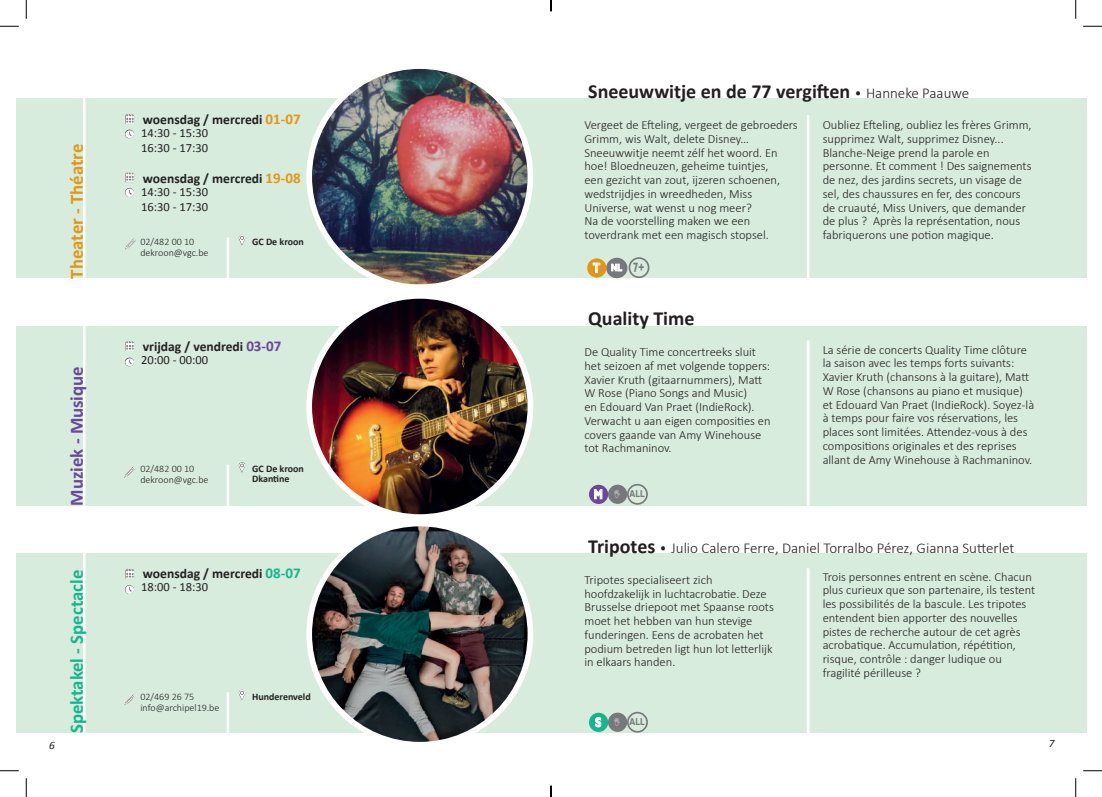
<style>
.page{position:relative;width:1102px;height:797px;background:#fff}
.page>*{position:absolute;margin:0;border:0;box-sizing:border-box;transform-origin:0 0}
.t1{font:700 20px "Calibri";color:#231f20}
.t2{font:700 18.75px "Calibri";color:#15b68d}
.t3{font:700 18.75px "Calibri";color:#e29616}
.t4{font:700 18.75px "Calibri";color:#69479c}
.t5{font:300 15px "Calibri";color:#231f20;scale:.9 1}
.t6{font:700 13.62px "Calibri";color:#231f20}
.t7{font:700 13.5px "Gill Sans";color:#fff;scale:.75 1}
.t8{font:300 12.5px/13.8px "Calibri";color:#231f20}
.t9{font:12.5px/15px "Calibri";color:#231f20}
.t10{font:italic 11.25px "Calibri";color:#231f20}
.t11{font:300 10px/11.2px "Calibri";color:#231f20}
.t12{font:700 10px/10px "Calibri";color:#231f20}
.t13{font:700 10px "Gill Sans";color:#76787b;scale:.75 1}
.t14{font:700 10px "Gill Sans";color:#fff;scale:.75 1}
.s1{font-size:15px;color:#e29616}
.s2{font-size:15px;color:#69479c}
.s3{font-weight:300;font-size:15px}
.s4{font-size:13.5px;color:#76787b}
.s5{font-weight:700;font-size:20px}
.s6{font-size:15px;color:#15b68d}
</style>
<div class="page">
<div style="left:16px;top:99px;width:1070px;height:179px;background:#d8ecdd"></div>
<img style="left:309px;top:70px;width:221px;height:213px">
<div style="left:306px;top:63px;width:227px;height:227px;border:6px solid #fff;border-radius:50%"></div>
<hr style="left:83px;top:77px;width:2px;height:206px;background:#fff">
<hr style="left:227px;top:237px;width:2px;height:62px;background:#fff">
<div style="left:16px;top:326px;width:1070px;height:179px;background:#d8ecdd"></div>
<div style="left:16px;top:553px;width:1070px;height:179px;background:#d8ecdd"></div>
<hr style="left:806px;top:115px;width:3px;height:175px;background:#fff">
<hr style="left:806px;top:340px;width:3px;height:176px;background:#fff">
<hr style="left:806px;top:568px;width:3px;height:175px;background:#fff">
<svg style="left:129px;top:238px;width:5px;height:5px"></svg>
<svg style="left:238px;top:235px;width:7px;height:11px"></svg>
<svg style="left:125px;top:172px;width:9px;height:10px"></svg>
<img style="left:309px;top:296px;width:221px;height:221px;border-radius:111px">
<div style="left:306px;top:293px;width:227px;height:227px;border:6px solid #fff;border-radius:50%"></div>
<img style="left:309px;top:523px;width:221px;height:221px;border-radius:110px">
<div style="left:306px;top:520px;width:227px;height:227px;border:6px solid #fff;border-radius:50%"></div>
<hr style="left:83px;top:304px;width:2px;height:206px;background:#fff">
<hr style="left:83px;top:531px;width:2px;height:206px;background:#fff">
<hr style="left:227px;top:464px;width:2px;height:62px;background:#fff">
<hr style="left:227px;top:692px;width:2px;height:62px;background:#fff">
<svg style="left:238px;top:462px;width:7px;height:11px"></svg>
<svg style="left:238px;top:689px;width:7px;height:11px"></svg>
<svg style="left:125px;top:341px;width:9px;height:10px"></svg>
<svg style="left:125px;top:569px;width:9px;height:9px"></svg>
<svg style="left:125px;top:114px;width:9px;height:24px"></svg>
<svg style="left:125px;top:188px;width:9px;height:9px"></svg>
<svg style="left:125px;top:357px;width:9px;height:9px"></svg>
<svg style="left:125px;top:585px;width:9px;height:9px"></svg>
<div style="left:606px;top:258px;width:20px;height:19px;background:#76787b;border-radius:50%"></div>
<div style="left:606px;top:258px;width:21px;height:20px;border:1px solid #76787b;border-radius:50%"></div>
<svg style="left:611px;top:263px;width:11px;height:8px"></svg>
<div style="left:628px;top:257px;width:21px;height:21px;border:2px solid #76787b;border-radius:50%"></div>
<div style="left:608px;top:484px;width:19px;height:20px;background:#76787b;border-radius:50%"></div>
<div style="left:608px;top:712px;width:19px;height:19px;background:#76787b;border-radius:50%"></div>
<div style="left:627px;top:484px;width:20px;height:20px;border:2px solid #76787b;border-radius:50%"></div>
<div style="left:627px;top:711px;width:20px;height:21px;border:2px solid #76787b;border-radius:50%"></div>
<svg style="left:587px;top:258px;width:19px;height:19px"></svg>
<svg style="left:592px;top:263px;width:8px;height:10px"></svg>
<svg style="left:589px;top:485px;width:19px;height:19px"></svg>
<svg style="left:594px;top:489px;width:8px;height:10px"></svg>
<svg style="left:589px;top:712px;width:19px;height:20px"></svg>
<svg style="left:595px;top:717px;width:6px;height:10px"></svg>
<svg style="left:0;top:25px;width:19px;height:2px"></svg>
<svg style="left:1083px;top:25px;width:18px;height:2px"></svg>
<svg style="left:0;top:770px;width:19px;height:1px"></svg>
<svg style="left:1083px;top:770px;width:18px;height:1px"></svg>
<svg style="left:25px;top:0;width:2px;height:19px"></svg>
<svg style="left:25px;top:778px;width:2px;height:19px"></svg>
<svg style="left:1075px;top:0;width:1px;height:19px"></svg>
<svg style="left:1075px;top:778px;width:1px;height:19px"></svg>
<svg style="left:550px;top:785px;width:1px;height:12px"></svg>
<h2 class="t3" style="left:64px;top:278px;width:136px;rotate:-90deg">Theater - Théatre</h2>
<h2 class="t4" style="left:64px;top:505px;width:141px;rotate:-90deg">Muziek - Musique</h2>
<p class="t6" style="left:143px;top:110px;width:159px">woensdag / mercredi <span class="s1">01-07</span></p>
<p class="t9" style="left:141px;top:125px;width:68px">14:30 - 15:30<br>16:30 - 17:30</p>
<p class="t9" style="left:141px;top:184px;width:68px">14:30 - 15:30<br>16:30 - 17:30</p>
<p class="t11" style="left:140px;top:236px;width:55px">02/482 00 10</p>
<p class="t12" style="left:252px;top:237px;width:53px">GC De kroon</p>
<p class="t11" style="left:140px;top:247px;width:70px">dekroon@vgc.be</p>
<p class="t6" style="left:143px;top:170px;width:159px">woensdag / mercredi <span class="s1">19-08</span></p>
<p class="t6" style="left:143px;top:337px;width:140px">vrijdag / vendredi <span class="s2">03-07</span></p>
<p class="t9" style="left:141px;top:352px;width:68px">20:00 - 00:00</p>
<p class="t11" style="left:140px;top:463px;width:70px">02/482 00 10 dekroon@vgc.be</p>
<p class="t12" style="left:252px;top:464px;width:53px">GC De kroon<br>Dkantine</p>
<h1 class="t1" style="left:588px;top:79px;width:382px">Sneeuwwitje en de 77 vergiften <span class="s3">• Hanneke Paauwe</span></h1>
<p class="t8" style="left:584px;top:118px;width:215px">Vergeet de Efteling, vergeet de gebroeders Grimm, wis Walt, delete Disney… Sneeuwwitje neemt zélf het woord. En hoe! Bloedneuzen, geheime tuintjes,<br>een gezicht van zout, ijzeren schoenen, wedstrijdjes in wreedheden, Miss Universe, wat wenst u nog meer?<br>Na de voorstelling maken we een toverdrank met een magisch stopsel.</p>
<p class="t8" style="left:822px;top:118px;width:210px">Oubliez Efteling, oubliez les frères Grimm, supprimez Walt, supprimez Disney...<br>Blanche-Neige prend la parole en personne. Et comment ! Des saignements de nez, des jardins secrets, un visage de sel, des chaussures en fer, des concours de cruauté, Miss Univers, que demander de plus ? Après la représentation, nous fabriquerons une potion magique.</p>
<p class="t7" style="left:592px;top:260px;width:11px">T</p>
<p class="t14" style="left:611px;top:261px;width:46px">NL <span class="s4">7+</span></p>
<h1 class="t1" style="left:588px;top:306px;width:108px">Quality Time</h1>
<p class="t8" style="left:584px;top:345px;width:188px">De Quality Time concertreeks sluit het seizoen af met volgende toppers:<br>Xavier Kruth (gitaarnummers), Matt<br>W Rose (Piano Songs and Music)<br>en Edouard Van Praet (IndieRock).<br>Verwacht u aan eigen composities en covers gaande van Amy Winehouse tot Rachmaninov.</p>
<p class="t7" style="left:593px;top:486px;width:13px">M</p>
<p class="t13" style="left:629px;top:488px;width:22px">ALL</p>
<p class="t8" style="left:822px;top:342px;width:213px">La série de concerts Quality Time clôture la saison avec les temps forts suivants:<br>Xavier Kruth (chansons à la guitare), Matt W Rose (chansons au piano et musique) et Edouard Van Praet (IndieRock). Soyez-là à temps pour faire vos réservations, les places sont limitées. Attendez-vous à des compositions originales et des reprises allant de Amy Winehouse à Rachmaninov.</p>
<p class="t5" style="left:588px;top:538px;width:475px"><span class="s5">Tripotes</span> • Julio Calero Ferre, Daniel Torralbo Pérez, Gianna Sutterlet</p>
<p class="t6" style="left:143px;top:565px;width:159px">woensdag / mercredi <span class="s6">08-07</span></p>
<h2 class="t2" style="left:64px;top:733px;width:165px;rotate:-90deg">Spektakel - Spectacle</h2>
<p class="t8" style="left:584px;top:572px;width:191px">Tripotes specialiseert zich hoofdzakelijk in luchtacrobatie. Deze Brusselse driepoot met Spaanse roots moet het hebben van hun stevige funderingen. Eens de acrobaten het podium betreden ligt hun lot letterlijk in elkaars handen.</p>
<p class="t9" style="left:141px;top:580px;width:68px">18:00 - 18:30</p>
<p class="t11" style="left:140px;top:690px;width:80px">02/469 26 75 info@archipel19.be</p>
<p class="t12" style="left:252px;top:691px;width:60px">Hunderenveld</p>
<p class="t7" style="left:595px;top:714px;width:10px">S</p>
<p class="t13" style="left:629px;top:715px;width:22px">ALL</p>
<p class="t8" style="left:822px;top:569px;width:214px">Trois personnes entrent en scène. Chacun plus curieux que son partenaire, ils testent les possibilités de la bascule. Les tripotes entendent bien apporter des nouvelles pistes de recherche autour de cet agrès acrobatique. Accumulation, répétition, risque, contrôle : danger ludique ou fragilité périlleuse ?</p>
<p class="t10" style="left:49px;top:737px;width:7px">6</p>
<p class="t10" style="left:1048px;top:735px;width:7px">7</p>
</div>
